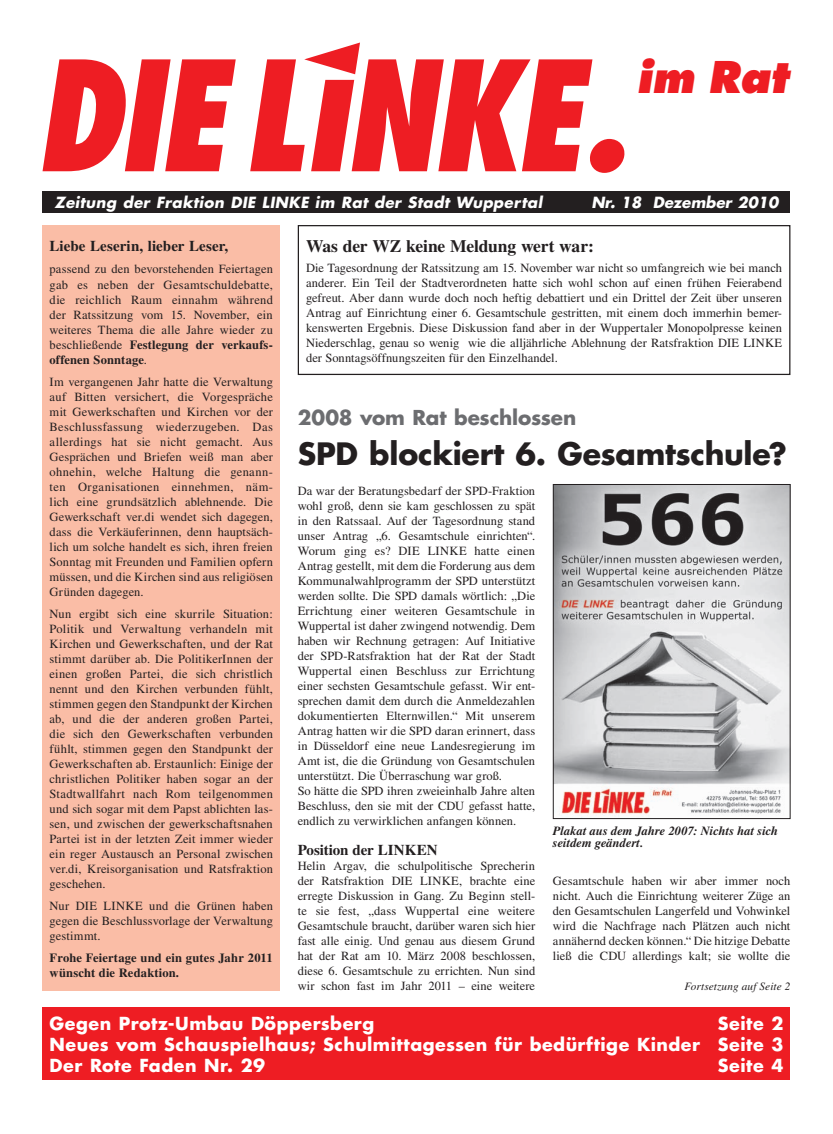
<style>
.page{position:relative;width:833px;height:1134px;background:#fff}
.page>*{position:absolute;margin:0;border:0;box-sizing:border-box;transform-origin:0 0}
.t1{font:italic 800 42.5px "Futura";color:#ee1d23}
.t2{font:700 30px "Futura";letter-spacing:-.01em;color:#231f20}
.t3{font:700 20px "Futura";letter-spacing:-.01em;color:#6c6d70}
.t4{font:700 17.5px/21.2px "Futura";letter-spacing:.03em;color:#fff;text-align:justify}
.t5{font:700 17.5px "Times";letter-spacing:-.01em;color:#231f20}
.t6{font:italic 700 15px "Futura";letter-spacing:.025em;color:#fff}
.t7{font:700 15px "Times";color:#231f20}
.t8{font:italic 700 15px "Futura";color:#fff}
.t9{font:12.5px/15px "Times";color:#231f20;text-align:justify}
.t10{font:700 12.5px/15px "Times";letter-spacing:.015em;color:#231f20}
.t11{font:italic 700 12.5px/12.5px "Times";color:#231f20}
.t12{font:italic 11.25px "Times";letter-spacing:.005em;color:#231f20}
.s1{font-weight:700}
</style>
<div class="page">
<svg style="left:43px;top:43px;width:582px;height:130px;fill:#ee1d23"></svg>
<div style="left:43px;top:191px;width:747px;height:22px;background:#231f20"></div>
<div style="left:43px;top:1007px;width:747px;height:73px;background:#ee1d23"></div>
<div style="left:43px;top:225px;width:237px;height:765px;background:#fabda6"></div>
<div style="left:298px;top:225px;width:492px;height:150px;border:1px solid #231f20"></div>
<img style="left:555px;top:486px;width:233px;height:331px">
<div style="left:553px;top:484px;width:237px;height:335px;border:1px solid #231f20"></div>
<h1 class="t1" style="left:636px;top:51px;width:154px">im Rat</h1>
<p class="t6" style="left:54px;top:192px;width:489px">Zeitung der Fraktion DIE LINKE im Rat der Stadt Wuppertal</p>
<p class="t8" style="left:591px;top:192px;width:189px">Nr. 18 Dezember 2010</p>
<p class="t7" style="left:50px;top:237px;width:180px">Liebe Leserin, lieber Leser,</p>
<p class="t9" style="left:50px;top:262px;width:225px">passend zu den bevorstehenden Feiertagen gab es neben der Gesamtschuldebatte, die reichlich Raum einnahm während der Ratssitzung vom 15. November, ein weiteres Thema die alle Jahre wieder zu beschließende <span class="s1">Festlegung der verkaufs&shy;offenen Sonntage</span>.</p>
<p class="t9" style="left:50px;top:374px;width:225px">Im vergangenen Jahr hatte die Verwaltung auf Bitten versichert, die Vorgespräche mit Gewerkschaften und Kirchen vor der Beschlussfassung wiederzugeben. Das allerdings hat sie nicht gemacht. Aus Gesprächen und Briefen weiß man aber ohnehin, welche Haltung die genann&shy;ten Organisationen einnehmen, näm&shy;lich eine grundsätzlich ablehnende. Die Gewerkschaft ver.di wendet sich dagegen, dass die Verkäuferinnen, denn hauptsäch&shy;lich um solche handelt es sich, ihren freien Sonntag mit Freunden und Familien opfern müssen, und die Kirchen sind aus religiösen Gründen dagegen.</p>
<p class="t9" style="left:50px;top:606px;width:225px">Nun ergibt sich eine skurrile Situation:<br>Politik und Verwaltung verhandeln mit Kirchen und Gewerkschaften, und der Rat stimmt darüber ab. Die PolitikerInnen der einen großen Partei, die sich christlich nennt und den Kirchen verbunden fühlt, stimmen gegen den Standpunkt der Kirchen ab, und die der anderen großen Partei, die sich den Gewerkschaften verbunden fühlt, stimmen gegen den Standpunkt der Gewerkschaften ab. Erstaunlich: Einige der christlichen Politiker haben sogar an der Stadtwallfahrt nach Rom teilgenommen und sich sogar mit dem Papst ablichten las&shy;sen, und zwischen der gewerkschaftsnahen Partei ist in der letzten Zeit immer wieder ein reger Austausch an Personal zwischen ver.di, Kreisorganisation und Ratsfraktion geschehen.</p>
<p class="t9" style="left:50px;top:898px;width:225px">Nur DIE LINKE und die Grünen haben gegen die Beschlussvorlage der Verwaltung gestimmt.</p>
<p class="t10" style="left:50px;top:950px;width:225px">Frohe Feiertage und ein gutes Jahr 2011 wünscht die Redaktion.</p>
<h3 class="t5" style="left:306px;top:236px;width:289px">Was der WZ keine Meldung wert war:</h3>
<p class="t9" style="left:306px;top:260px;width:477px">Die Tagesordnung der Ratssitzung am 15. November war nicht so umfangreich wie bei manch anderer. Ein Teil der Stadtverordneten hatte sich wohl schon auf einen frühen Feierabend gefreut. Aber dann wurde doch noch heftig debattiert und ein Drittel der Zeit über unseren Antrag auf Einrichtung einer 6. Gesamtschule gestritten, mit einem doch immerhin bemer&shy;kenswerten Ergebnis. Diese Diskussion fand aber in der Wuppertaler Monopolpresse keinen Niederschlag, genau so wenig wie die alljährliche Ablehnung der Ratsfraktion DIE LINKE der Sonntagsöffnungszeiten für den Einzelhandel.</p>
<h3 class="t3" style="left:298px;top:404px;width:280px">2008 vom Rat beschlossen</h3>
<h2 class="t2" style="left:298px;top:433px;width:491px">SPD blockiert 6. Gesamtschule?</h2>
<p class="t9" style="left:298px;top:483px;width:239px;text-align:left">Da war der Beratungsbedarf der SPD-Fraktion wohl groß, denn sie kam geschlossen zu spät in den Ratssaal. Auf der Tagesordnung stand unser Antrag „6. Gesamtschule einrichten“.<br>Worum ging es? DIE LINKE hatte einen Antrag gestellt, mit dem die Forderung aus dem Kommunalwahlprogramm der SPD unterstützt werden sollte. Die SPD damals wörtlich: „Die Errichtung einer weiteren Gesamtschule in Wuppertal ist daher zwingend notwendig. Dem haben wir Rechnung getragen: Auf Initiative der SPD-Ratsfraktion hat der Rat der Stadt Wuppertal einen Beschluss zur Errichtung einer sechsten Gesamtschule gefasst. Wir ent&shy;sprechen damit dem durch die Anmeldezahlen dokumentierten Elternwillen.“ Mit unserem Antrag hatten wir die SPD daran erinnert, dass in Düsseldorf eine neue Landesregierung im Amt ist, die die Gründung von Gesamtschulen unterstützt. Die Überraschung war groß.<br>So hätte die SPD ihren zweieinhalb Jahre alten Beschluss, den sie mit der CDU gefasst hatte, endlich zu verwirklichen anfangen können.</p>
<p class="t7" style="left:298px;top:841px;width:141px">Position der LINKEN</p>
<p class="t9" style="left:298px;top:858px;width:239px">Helin Argav, die schulpolitische Sprecherin der Ratsfraktion DIE LINKE, brachte eine erregte Diskussion in Gang. Zu Beginn stell&shy;te sie fest, „dass Wuppertal eine weitere Gesamtschule braucht, darüber waren sich hier fast alle einig. Und genau aus diesem Grund hat der Rat am 10. März 2008 beschlossen, diese 6. Gesamtschule zu errichten. Nun sind wir schon fast im Jahr 2011 – eine weitere</p>
<p class="t11" style="left:553px;top:824px;width:227px">Plakat aus dem Jahre 2007: Nichts hat sich seitdem geändert.</p>
<p class="t9" style="left:553px;top:873px;width:239px">Gesamtschule haben wir aber immer noch nicht. Auch die Einrichtung weiterer Züge an den Gesamtschulen Langerfeld und Vohwinkel wird die Nachfrage nach Plätzen auch nicht annähernd decken können.“ Die hitzige Debatte ließ die CDU allerdings kalt; sie wollte die</p>
<p class="t12" style="left:684px;top:980px;width:108px">Fortsetzung auf Seite 2</p>
<h3 class="t4" style="left:50px;top:1012px;width:326px">Gegen Protz-Umbau Döppersberg</h3>
<h3 class="t4" style="left:50px;top:1012px;width:735px;text-indent:668px">Seite 2<br>Neues vom Schauspielhaus; Schulmittagessen für bedürftige Kinder Seite 3<br>Der Rote Faden Nr. 29</h3>
<h3 class="t4" style="left:718px;top:1054px;width:67px">Seite 4</h3>
</div>
